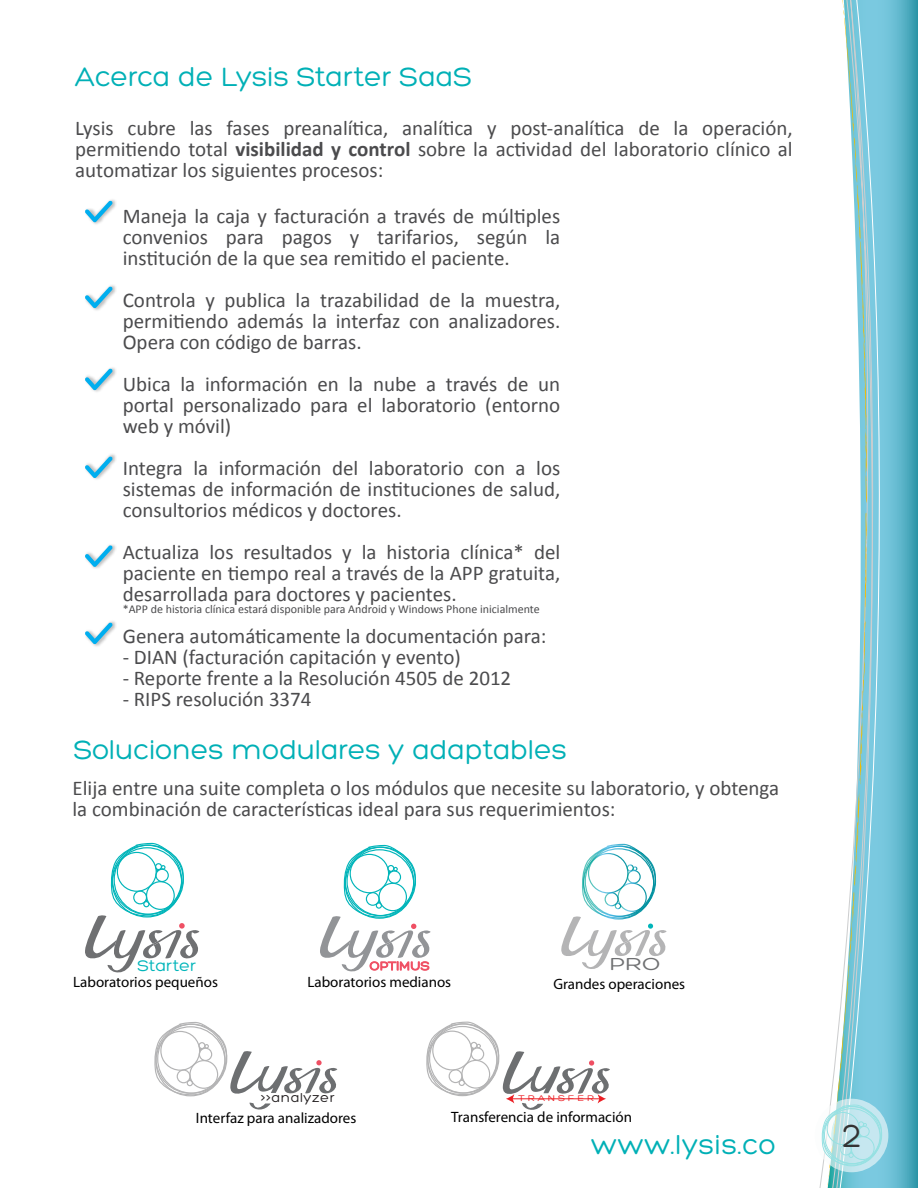
<style>
.page{position:relative;width:918px;height:1188px;background:#fff}
.page>*{position:absolute;margin:0;border:0;box-sizing:border-box;transform-origin:0 0}
.t1{font:34.95px "Hero";color:#333}
.t2{font:28.8px "Hero";letter-spacing:.02em;color:#00b0b6}
.t3{font:28.5px "Hero";color:#00b0b6}
.t4{font:21px/21px "Calibri";color:#4b4b4d;text-align:justify}
.t5{font:18.9px "Hero";color:#6f7072;scale:1.33 1}
.t6{font:16.5px "Hero";color:#01b5ba;scale:1.06 1}
.t7{font:15px "Myriad Pro";color:#000}
.t8{font:13.65px "Hero";letter-spacing:.035em;color:#231f20;scale:1.06 1}
.t9{font:12px "Calibri";color:#4b4b4d}
.t10{font:9px "Hero";color:#ec1e24;scale:1.19 1}
.s1{font-weight:700}
</style>
<div class="page">
<svg style="left:905px;top:0;width:13px;height:1188px;background:#3fa1b4"></svg>
<svg style="left:893px;top:0;width:12px;height:1188px;background:#63b9cf"></svg>
<svg style="left:821px;top:0;width:72px;height:1188px"></svg>
<svg style="left:815px;top:1099px;width:73px;height:73px;background:#c3e7ec"></svg>
<img style="left:93px;top:199px;width:23px;height:25px">
<svg style="left:85px;top:201px;width:28px;height:21px"></svg>
<img style="left:93px;top:285px;width:23px;height:26px">
<svg style="left:85px;top:286px;width:28px;height:22px"></svg>
<img style="left:93px;top:367px;width:23px;height:25px">
<svg style="left:85px;top:368px;width:28px;height:22px"></svg>
<img style="left:94px;top:454px;width:22px;height:26px">
<svg style="left:85px;top:456px;width:28px;height:22px"></svg>
<img style="left:93px;top:544px;width:23px;height:25px">
<svg style="left:85px;top:545px;width:28px;height:22px"></svg>
<img style="left:93px;top:621px;width:23px;height:26px">
<svg style="left:85px;top:622px;width:28px;height:22px"></svg>
<svg style="left:85px;top:843px;width:115px;height:130px"></svg>
<svg style="left:320px;top:845px;width:111px;height:127px"></svg>
<svg style="left:249px;top:1103px;width:22px;height:7px"></svg>
<svg style="left:154px;top:1022px;width:184px;height:75px"></svg>
<svg style="left:426px;top:1021px;width:184px;height:89px"></svg>
<svg style="left:561px;top:844px;width:106px;height:125px"></svg>
<h3 class="t3" style="left:75px;top:62px;width:398px">Acerca de Lysis Starter SaaS</h3>
<p class="t4" style="left:75px;top:117px;width:719px">Lysis cubre las fases preanalítica, analítica y post-analítica de la operación, permitiendo total <span class="s1">visibilidad y control</span> sobre la actividad del laboratorio clínico al automatizar los siguientes procesos:</p>
<p class="t4" style="left:123px;top:204px;width:439px">Maneja la caja y facturación a través de múltiples convenios para pagos y tarifarios, según la institución de la que sea remitido el paciente.</p>
<p class="t4" style="left:123px;top:288px;width:439px">Controla y publica la trazabilidad de la muestra, permitiendo además la interfaz con analizadores.<br>Opera con código de barras.</p>
<p class="t4" style="left:123px;top:372px;width:439px">Ubica la información en la nube a través de un portal personalizado para el laboratorio (entorno web y móvil)</p>
<p class="t4" style="left:123px;top:456px;width:439px">Integra la información del laboratorio con a los sistemas de información de instituciones de salud, consultorios médicos y doctores.</p>
<p class="t4" style="left:123px;top:540px;width:439px">Actualiza los resultados y la historia clínica* del paciente en tiempo real a través de la APP gratuita, desarrollada para doctores y pacientes.</p>
<p class="t4" style="left:123px;top:624px;width:425px">Genera automáticamente la documentación para:</p>
<p class="t4" style="left:123px;top:645px;width:340px">- DIAN (facturación capitación y evento)</p>
<p class="t4" style="left:123px;top:666px;width:390px">- Reporte frente a la Resolución 4505 de 2012</p>
<p class="t4" style="left:123px;top:687px;width:190px">- RIPS resolución 3374</p>
<p class="t9" style="left:123px;top:601px;width:419px">*APP de historia clínica estará disponible para Android y Windows Phone inicialmente</p>
<h3 class="t3" style="left:74px;top:735px;width:495px">Soluciones modulares y adaptables</h3>
<p class="t4" style="left:73px;top:776px;width:708px">Elija entre una suite completa o los módulos que necesite su laboratorio, y obtenga la combinación de características ideal para sus requerimientos:</p>
<p class="t6" style="left:138px;top:958px;width:57px">Starter</p>
<p class="t7" style="left:73px;top:973px;width:146px">Laboratorios pequeños</p>
<p class="t7" style="left:307px;top:973px;width:145px">Laboratorios medianos</p>
<p class="t5" style="left:610px;top:954px;width:40px">PRO</p>
<p class="t7" style="left:553px;top:974px;width:133px">Grandes operaciones</p>
<p class="t8" style="left:261px;top:1091px;width:71px">&gt;&gt;analyzer</p>
<p class="t7" style="left:196px;top:1109px;width:162px">Interfaz para analizadores</p>
<p class="t10" style="left:519px;top:1094px;width:65px">T R A N S F E R</p>
<p class="t7" style="left:451px;top:1107px;width:182px">Transferencia de información</p>
<h2 class="t2" style="left:591px;top:1130px;width:187px">www.lysis.co</h2>
<h1 class="t1" style="left:842px;top:1118px;width:21px">2</h1>
<h1 class="t1" style="left:852px;top:1118px;width:21px">2</h1>
</div>
